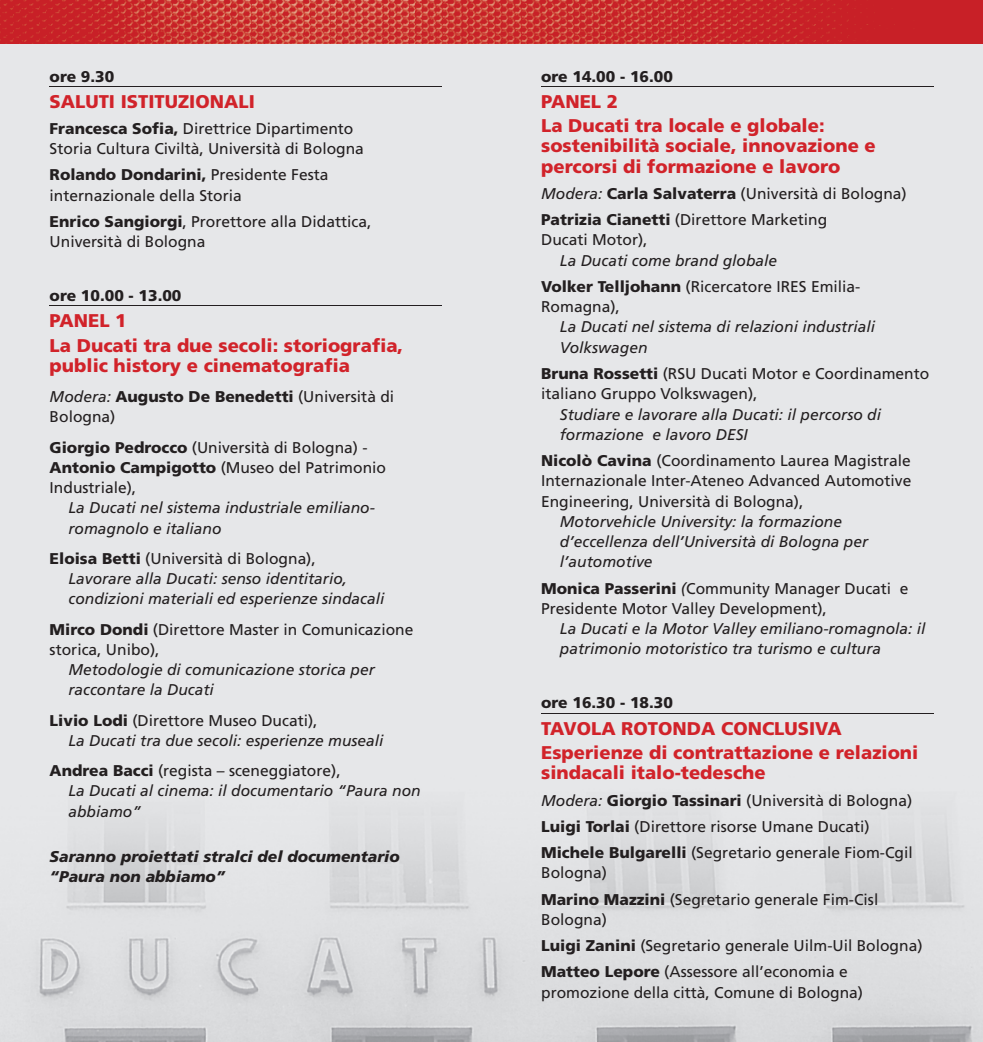
<style>
.page{position:relative;width:983px;height:1042px;background:#fff}
.page>*{position:absolute;margin:0;border:0;box-sizing:border-box;transform-origin:0 0}
.t1{font:900 18.38px/24.3px "Frutiger";color:#d1232a}
.t2{font:15.58px/20.3px "Frutiger";color:#231f20}
.t3{font:italic 15.58px/20.3px "Frutiger";color:#231f20}
.t4{font:italic 900 15.58px/20.3px "Frutiger";color:#231f20}
.t5{font:900 15.58px "Frutiger";color:#231f20}
.s1{font-weight:900}
.s2{font-style:italic}
.s3{font-weight:900;font-style:normal}
.s4{font-style:normal}
</style>
<div class="page">
<div style="left:0;top:0;width:491px;height:1042px;background:#e6e7e9"></div>
<div style="left:491px;top:0;width:491px;height:1042px;background:#e6e7e9"></div>
<img style="left:1px;top:822px;width:981px;height:220px">
<hr style="left:50px;top:86px;width:391px;height:1px;background:#231f20">
<hr style="left:50px;top:305px;width:391px;height:1px;background:#231f20">
<hr style="left:541px;top:86px;width:392px;height:1px;background:#231f20">
<hr style="left:541px;top:713px;width:392px;height:1px;background:#231f20">
<img style="left:0;top:0;width:982px;height:43px">
<p class="t5" style="left:50px;top:67px;width:66px">ore 9.30</p>
<p class="t1" style="left:50px;top:89px;width:207px">SALUTI ISTITUZIONALI</p>
<p class="t2" style="left:50px;top:118px;width:315px"><span class="s1">Francesca Sofia,</span> Direttrice Dipartimento<br>Storia Cultura Civiltà, Università di Bologna</p>
<p class="t2" style="left:50px;top:165px;width:280px"><span class="s1">Rolando Dondarini,</span> Presidente Festa internazionale della Storia</p>
<p class="t2" style="left:50px;top:211px;width:323px"><span class="s1">Enrico Sangiorgi</span>, Prorettore alla Didattica,<br>Università di Bologna</p>
<p class="t5" style="left:50px;top:286px;width:133px">ore 10.00 - 13.00</p>
<p class="t1" style="left:50px;top:308px;width:355px">PANEL 1<br>La Ducati tra due secoli: storiografia,</p>
<p class="t1" style="left:50px;top:353px;width:302px">public history e cinematografia</p>
<p class="t2" style="left:50px;top:386px;width:346px"><span class="s2">Modera:</span> <span class="s1">Augusto De Benedetti</span> (Università di<br>Bologna)</p>
<p class="t2" style="left:50px;top:437px;width:338px"><span class="s1">Giorgio Pedrocco</span> (Università di Bologna) -<br><span class="s1">Antonio Campigotto</span> (Museo del Patrimonio<br>Industriale),</p>
<p class="t3" style="left:68px;top:498px;width:308px">La Ducati nel sistema industriale emiliano&shy;romagnolo e italiano</p>
<p class="t3" style="left:68px;top:548px;width:317px;text-indent:-19px"><span class="s3">Eloisa Betti</span> <span class="s4">(Università di Bologna),<br></span>Lavorare alla Ducati: senso identitario, condizioni materiali ed esperienze sindacali</p>
<p class="t2" style="left:50px;top:619px;width:365px"><span class="s1">Mirco Dondi</span> (Direttore Master in Comunicazione storica, Unibo),</p>
<p class="t3" style="left:68px;top:659px;width:308px">Metodologie di comunicazione storica per raccontare la Ducati</p>
<p class="t3" style="left:68px;top:710px;width:316px;text-indent:-19px"><span class="s3">Livio Lodi</span> <span class="s4">(Direttore Museo Ducati),<br></span>La Ducati tra due secoli: esperienze museali</p>
<p class="t3" style="left:68px;top:760px;width:354px;text-indent:-19px"><span class="s3">Andrea Bacci</span> <span class="s4">(regista – sceneggiatore),<br></span>La Ducati al cinema: il documentario “Paura non abbiamo”</p>
<p class="t4" style="left:50px;top:846px;width:351px">Saranno proiettati stralci del documentario “Paura non abbiamo”</p>
<p class="t5" style="left:541px;top:67px;width:133px">ore 14.00 - 16.00</p>
<p class="t1" style="left:541px;top:89px;width:285px">PANEL 2<br>La Ducati tra locale e globale:</p>
<p class="t1" style="left:541px;top:135px;width:336px;line-height:20.3px">sostenibilità sociale, innovazione e percorsi di formazione e lavoro</p>
<p class="t2" style="left:541px;top:180px;width:367px;line-height:26.2px"><span class="s2">Modera:</span> <span class="s1">Carla Salvaterra</span> (Università di Bologna)<br><span class="s1">Patrizia Cianetti</span> (Direttore Marketing</p>
<p class="t2" style="left:541px;top:230px;width:108px">Ducati Motor),</p>
<p class="t3" style="left:541px;top:247px;width:321px;line-height:26.2px;text-indent:19px">La Ducati come brand globale<br><span class="s3">Volker Telljohann</span> <span class="s4">(Ricercatore IRES Emilia-</span></p>
<p class="t2" style="left:541px;top:296px;width:80px">Romagna),</p>
<p class="t3" style="left:559px;top:317px;width:316px">La Ducati nel sistema di relazioni industriali<br>Volkswagen</p>
<p class="t2" style="left:541px;top:363px;width:389px"><span class="s1">Bruna Rossetti</span> (RSU Ducati Motor e Coordinamento italiano Gruppo Volkswagen),</p>
<p class="t3" style="left:559px;top:404px;width:322px">Studiare e lavorare alla Ducati: il percorso di formazione e lavoro DESI</p>
<p class="t2" style="left:541px;top:450px;width:371px;text-align:justify"><span class="s1">Nicolò Cavina</span> (Coordinamento Laurea Magistrale Internazionale Inter-Ateneo Advanced Automotive Engineering, Università di Bologna),</p>
<p class="t3" style="left:559px;top:511px;width:309px">Motorvehicle University: la formazione d’eccellenza dell’Università di Bologna per l’automotive</p>
<p class="t2" style="left:541px;top:578px;width:369px"><span class="s1">Monica Passerini</span> <span class="s2">(</span>Community Manager Ducati e<br>Presidente Motor Valley Development),</p>
<p class="t3" style="left:559px;top:618px;width:367px">La Ducati e la Motor Valley emiliano-romagnola: il patrimonio motoristico tra turismo e cultura</p>
<p class="t5" style="left:541px;top:693px;width:133px">ore 16.30 - 18.30</p>
<p class="t1" style="left:541px;top:716px;width:378px">TAVOLA ROTONDA CONCLUSIVA<br>Esperienze di contrattazione e relazioni</p>
<p class="t1" style="left:541px;top:760px;width:226px">sindacali italo-tedesche</p>
<p class="t2" style="left:541px;top:787px;width:373px;line-height:26.2px"><span class="s2">Modera:</span> <span class="s1">Giorgio Tassinari</span> (Università di Bologna)<br><span class="s1">Luigi Torlai</span> (Direttore risorse Umane Ducati)<br><span class="s1">Michele Bulgarelli</span> (Segretario generale Fiom-Cgil</p>
<p class="t2" style="left:541px;top:859px;width:338px;line-height:26.2px">Bologna)<br><span class="s1">Marino Mazzini</span> (Segretario generale Fim-Cisl</p>
<p class="t2" style="left:541px;top:906px;width:383px;line-height:26.2px">Bologna)<br><span class="s1">Luigi Zanini</span> (Segretario generale Uilm-Uil Bologna)<br><span class="s1">Matteo Lepore</span> (Assessore all’economia e</p>
<p class="t2" style="left:541px;top:982px;width:323px">promozione della città, Comune di Bologna)</p>
</div>
